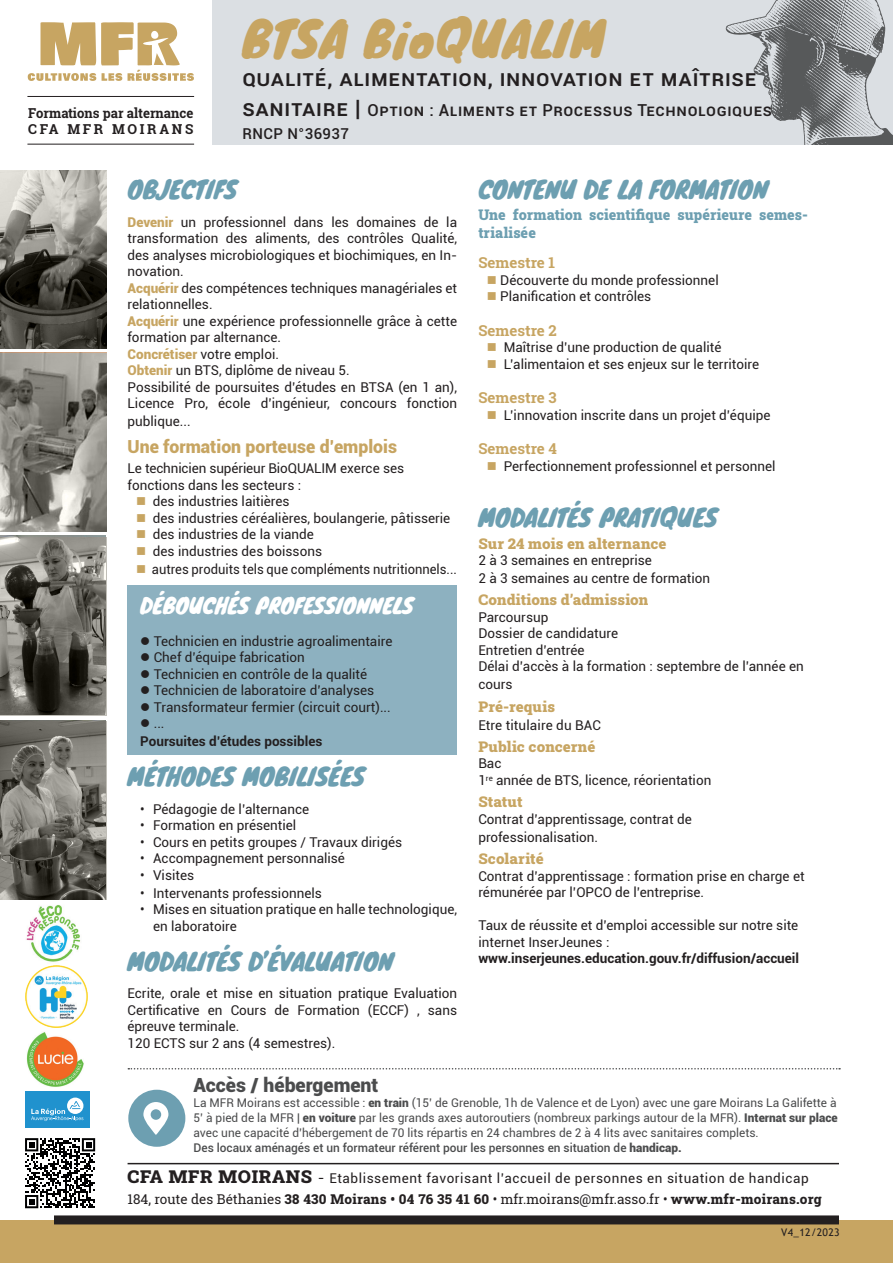
<style>
.page{position:relative;width:893px;height:1263px;background:#fff}
.page>*{position:absolute;margin:0;border:0;box-sizing:border-box;transform-origin:0 0}
.t1{font:48px "Knewave";letter-spacing:.01em;color:#c7a562}
.t2{font:24px "Knewave";letter-spacing:-.02em;color:#6d9fb1}
.t3{font:500 22.5px "Roboto";letter-spacing:.025em;color:#231f20}
.t4{font:21px "Knewave";letter-spacing:-.005em;color:#fff}
.t5{font:900 19.5px "Roboto";color:#4b4c4d}
.t6{font:900 18px "Roboto";color:#c7a562}
.t7{font:500 16.5px "Roboto";letter-spacing:.035em;color:#231f20}
.t8{font:900 15px "Roboto Slab";letter-spacing:.01em;color:#c7a562}
.t9{font:900 15px/18px "Roboto Slab";letter-spacing:.005em;color:#6d9fb1;scale:.95 1}
.t10{font:700 15px "Roboto Slab";color:#c7a562}
.t11{font:500 15px "Roboto";letter-spacing:.03em;color:#231f20}
.t12{font:700 13.65px/16.4px "Roboto Slab";color:#231f20;scale:.96 1}
.t13{font:13.5px/16.5px "Roboto";color:#231f20}
.t14{font:13.5px "Roboto Slab";color:#231f20}
.t15{font:700 13.5px/18px "Roboto";color:#231f20}
.t16{font:13.5px "Roboto";letter-spacing:.04em;color:#231f20}
.t17{font:13.5px "Roboto";color:#231f20;scale:.96 1}
.t18{font:12px/15px "Roboto";color:#4b4c4d}
.t19{font:10.5px "Trebuchet MS";letter-spacing:.03em;color:#231f20}
.s1{font-size:22.5px}
.s2{font-weight:900;color:#c7a562}
.s3{color:#c7a562}
.s4{font-weight:400}
.s5{font-weight:900}
.s6{font-weight:500}
.s7{font-family:"Roboto Slab";font-weight:900;font-size:18px}
.s8{font-size:15px}
.s9{font-weight:800}
</style>
<div class="page">
<div style="left:0;top:1220px;width:893px;height:43px;background:#c7a562"></div>
<hr style="left:128px;top:1163px;width:711px;height:1px;background:#231f20">
<div style="left:54px;top:1215px;width:785px;height:9px;background:#231f20"></div>
<svg style="left:28px;top:22px;width:166px;height:59px"></svg>
<hr style="left:27px;top:96px;width:167px;height:1px;background:#231f20">
<hr style="left:27px;top:144px;width:167px;height:1px;background:#231f20">
<div style="left:25px;top:1091px;width:65px;height:36px;background:#2092ce"></div>
<svg style="left:31px;top:1097px;width:52px;height:24px"></svg>
<img style="left:27px;top:1032px;width:57px;height:55px">
<img style="left:25px;top:965px;width:63px;height:63px">
<img style="left:26px;top:905px;width:55px;height:57px">
<div style="left:213px;top:0;width:680px;height:144px;background:#dbdfe3"></div>
<svg style="left:726px;top:0;width:167px;height:144px"></svg>
<div style="left:128px;top:586px;width:329px;height:169px;background:#8db1c0"></div>
<svg style="left:0;top:170px;width:106px;height:179px;background:#716f68"></svg>
<svg style="left:0;top:353px;width:106px;height:178px;background:#8b8982"></svg>
<svg style="left:0;top:537px;width:106px;height:178px;background:#68665f"></svg>
<svg style="left:0;top:721px;width:107px;height:178px;background:#6f6d66"></svg>
<svg style="left:128px;top:1068px;width:712px;height:1px"></svg>
<div style="left:128px;top:1090px;width:57px;height:57px;background:#6d9fb1;border-radius:50%"></div>
<svg style="left:143px;top:1102px;width:25px;height:33px"></svg>
<svg style="left:25px;top:1138px;width:70px;height:70px"></svg>
<p class="t12" style="left:28px;top:104px;width:174px">Formations par alternance<br>CFA MFR MOIRANS</p>
<h1 class="t1" style="left:242px;top:1px;width:364px">BTSA BioQUALIM</h1>
<h3 class="t3" style="left:242px;top:62px;width:516px">Qualité, Alimentation, Innovation et Maîtrise</h3>
<p class="t7" style="left:242px;top:98px;width:531px"><span class="s1">Sanitaire |</span> Option : Aliments et Processus Technologiques</p>
<p class="t11" style="left:242px;top:124px;width:108px">RNCP N°36937</p>
<h2 class="t2" style="left:128px;top:171px;width:111px">OBJECTIFS</h2>
<p class="t13" style="left:128px;top:213px;width:331px"><span class="s2">Devenir</span> un professionnel dans les domaines de la transformation des aliments, des contrôles Qualité, des analyses microbiologiques et biochimiques, en In&shy;novation.<br><span class="s2">Acquérir</span> des compétences techniques managériales et relationnelles.<br><span class="s2">Acquérir</span> une expérience professionnelle grâce à cette formation par alternance.<br><span class="s2">Concrétiser</span> votre emploi.<br><span class="s2">Obtenir</span> un BTS, diplôme de niveau 5.<br>Possibilité de poursuites d’études en BTSA (en 1 an), Licence Pro, école d’ingénieur, concours fonction</p>
<p class="t13" style="left:128px;top:413px;width:65px">publique...</p>
<h3 class="t6" style="left:128px;top:433px;width:271px">Une formation porteuse d’emplois</h3>
<p class="t13" style="left:128px;top:460px;width:278px">Le technicien supérieur BioQUALIM exerce ses fonctions dans les secteurs :</p>
<p class="t13" style="left:136px;top:493px;width:155px"><span class="s3">■</span> des industries laitières</p>
<p class="t13" style="left:136px;top:509px;width:316px"><span class="s3">■</span> des industries céréalières, boulangerie, pâtisserie</p>
<p class="t13" style="left:136px;top:526px;width:179px"><span class="s3">■</span> des industries de la viande</p>
<p class="t13" style="left:136px;top:542px;width:187px"><span class="s3">■</span> des industries des boissons</p>
<p class="t17" style="left:136px;top:560px;width:336px"><span class="s3">■</span> autres produits tels que compléments nutritionnels...</p>
<h3 class="t4" style="left:140px;top:589px;width:275px">DÉBOUCHÉS PROFESSIONNELS</h3>
<p class="t13" style="left:140px;top:632px;width:254px">● Technicien en industrie agroalimentaire</p>
<p class="t13" style="left:140px;top:649px;width:166px">● Chef d’équipe fabrication</p>
<p class="t13" style="left:140px;top:665px;width:228px">● Technicien en contrôle de la qualité</p>
<p class="t13" style="left:140px;top:682px;width:235px">● Technicien de laboratoire d’analyses</p>
<p class="t13" style="left:140px;top:698px;width:252px">● Transformateur fermier (circuit court)...</p>
<p class="t15" style="left:140px;top:714px;width:184px">● <span class="s4">...<br></span>Poursuites d’études possibles</p>
<h2 class="t2" style="left:128px;top:758px;width:239px">MÉTHODES MOBILISÉES</h2>
<p class="t13" style="left:140px;top:800px;width:170px">• Pédagogie de l’alternance</p>
<p class="t13" style="left:140px;top:817px;width:157px">• Formation en présentiel</p>
<p class="t13" style="left:140px;top:833px;width:263px">• Cours en petits groupes / Travaux dirigés</p>
<p class="t13" style="left:140px;top:850px;width:206px">• Accompagnement personnalisé</p>
<p class="t13" style="left:140px;top:866px;width:55px">• Visites</p>
<p class="t13" style="left:140px;top:884px;width:183px">• Intervenants professionnels</p>
<p class="t13" style="left:153px;top:901px;width:305px;text-indent:-13px">• Mises en situation pratique en halle technologique, en laboratoire</p>
<h2 class="t2" style="left:128px;top:942px;width:267px">MODALITÉS D’ÉVALUATION</h2>
<p class="t13" style="left:128px;top:985px;width:331px">Ecrite, orale et mise en situation pratique Evaluation Certificative en Cours de Formation (ECCF) , sans épreuve terminale.<br>120 ECTS sur 2 ans (4 semestres).</p>
<h2 class="t2" style="left:478px;top:171px;width:291px">CONTENU DE LA FORMATION</h2>
<p class="t9" style="left:478px;top:206px;width:348px">Une formation scientifique supérieure semes&shy;trialisée</p>
<p class="t10" style="left:478px;top:253px;width:78px">Semestre 1</p>
<p class="t13" style="left:487px;top:271px;width:233px"><span class="s3">■</span> Découverte du monde professionnel</p>
<p class="t13" style="left:487px;top:288px;width:166px"><span class="s3">■</span> Planification et contrôles</p>
<p class="t10" style="left:478px;top:320px;width:80px">Semestre 2</p>
<p class="t13" style="left:487px;top:339px;width:236px"><span class="s3">■</span> Maîtrise d’une production de qualité</p>
<p class="t13" style="left:487px;top:355px;width:274px"><span class="s3">■</span> L’alimentaion et ses enjeux sur le territoire</p>
<p class="t10" style="left:478px;top:388px;width:80px">Semestre 3</p>
<p class="t13" style="left:487px;top:406px;width:285px"><span class="s3">■</span> L’innovation inscrite dans un projet d’équipe</p>
<p class="t10" style="left:478px;top:439px;width:80px">Semestre 4</p>
<p class="t13" style="left:487px;top:457px;width:290px"><span class="s3">■</span> Perfectionnement professionnel et personnel</p>
<h2 class="t2" style="left:478px;top:499px;width:241px">MODALITÉS PRATIQUES</h2>
<p class="t8" style="left:478px;top:533px;width:190px">Sur 24 mois en alternance</p>
<p class="t13" style="left:478px;top:551px;width:233px;line-height:18px">2 à 3 semaines en entreprise<br>2 à 3 semaines au centre de formation</p>
<p class="t8" style="left:478px;top:590px;width:171px">Conditions d’admission</p>
<p class="t13" style="left:478px;top:608px;width:327px">Parcoursup<br>Dossier de candidature<br>Entretien d’entrée<br>Délai d’accès à la formation : septembre de l’année en</p>
<p class="t13" style="left:478px;top:676px;width:36px">cours</p>
<p class="t8" style="left:478px;top:696px;width:78px">Pré-requis</p>
<p class="t13" style="left:478px;top:716px;width:124px">Etre titulaire du BAC</p>
<p class="t8" style="left:478px;top:736px;width:119px">Public concerné</p>
<p class="t13" style="left:478px;top:755px;width:234px">Bac<br>1<sup>re</sup> année de BTS, licence, réorientation</p>
<p class="t8" style="left:478px;top:791px;width:46px">Statut</p>
<p class="t13" style="left:478px;top:809px;width:215px;line-height:18px">Contrat d’apprentissage, contrat de professionalisation.</p>
<p class="t8" style="left:478px;top:848px;width:67px">Scolarité</p>
<p class="t13" style="left:478px;top:867px;width:328px">Contrat d’apprentissage : formation prise en charge et rémunérée par l’OPCO de l’entreprise.</p>
<p class="t13" style="left:478px;top:916px;width:321px">Taux de réussite et d’emploi accessible sur notre site internet InserJeunes :</p>
<p class="t15" style="left:478px;top:949px;width:322px">www.inserjeunes.education.gouv.fr/diffusion/accueil</p>
<h3 class="t5" style="left:194px;top:1071px;width:186px">Accès / hébergement</h3>
<p class="t18" style="left:194px;top:1095px;width:646px">La MFR Moirans est accessible : <span class="s5">en train</span> (15’ de Grenoble, 1h de Valence et de Lyon) avec une gare Moirans La Galifette à 5’ à pied de la MFR | <span class="s5">en voiture</span> par les grands axes autoroutiers (nombreux parkings autour de la MFR). <span class="s5">Internat sur place </span>avec une capacité d’hébergement de 70 lits répartis en 24 chambres de 2 à 4 lits avec sanitaires complets.<br><span class="s6">Des locaux aménagés et un formateur référent pour les personnes en situation de</span> <span class="s5">handicap.</span></p>
<p class="t16" style="left:128px;top:1168px;width:683px"><span class="s7">CFA MFR MOIRANS</span> <span class="s8">-</span> Etablissement favorisant l’accueil de personnes en situation de handicap</p>
<p class="t14" style="left:128px;top:1190px;width:696px">184, route des Béthanies <span class="s9">38 430 Moirans • 04 76 35 41 60</span> • mfr.moirans@mfr.asso.fr • <span class="s9">www.mfr-moirans.org</span></p>
<p class="t19" style="left:781px;top:1225px;width:60px">V4_12/2023</p>
</div>
